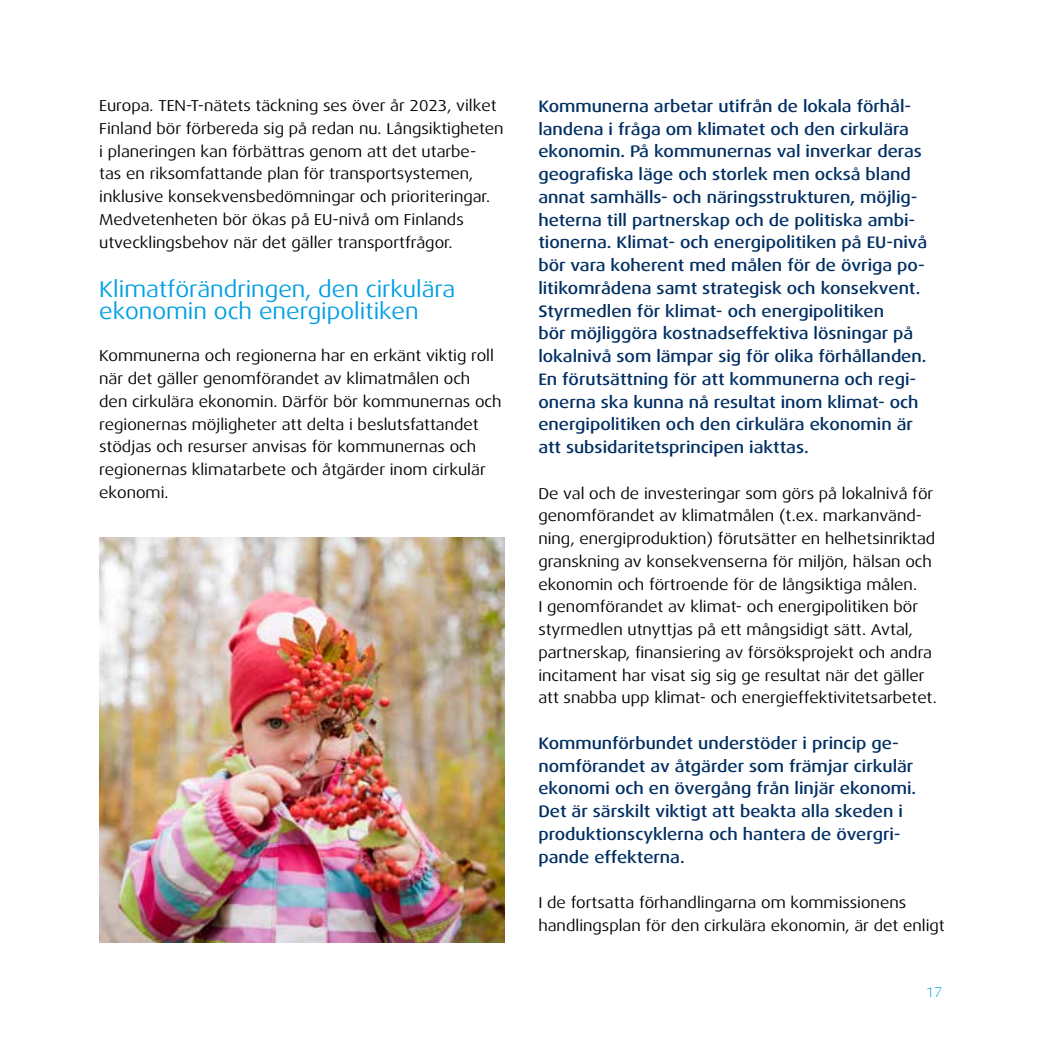
<style>
.page{position:relative;width:1042px;height:1042px;background:#fff}
.page>*{position:absolute;margin:0;border:0;box-sizing:border-box;transform-origin:0 0}
.väliotsikko{font:22.75px/22.8px "Dax Wide";color:#009fe3}
.Laatikkoon{font:500 16.62px/22.8px "Dax Wide";color:#002f63}
.leipäteksti_ei_sis{font:15.75px/22.8px "Dax Wide";color:#000}
.t1{font:300 14px "Dax Wide";color:#009fe3}
</style>
<div class="page">
<img style="left:99px;top:537px;width:406px;height:406px">
<p class="leipäteksti_ei_sis" style="left:99px;top:94px;width:406px">Europa. TEN-T-nätets täckning ses över år 2023, vilket Finland bör förbereda sig på redan nu. Långsiktigheten i planeringen kan förbättras genom att det utarbe-<br>tas en riksomfattande plan för transportsystemen, inklusive konsekvensbedömningar och prioriteringar.<br>Medvetenheten bör ökas på EU-nivå om Finlands utvecklingsbehov när det gäller transportfrågor.</p>
<p class="väliotsikko" style="left:99px;top:278px;width:357px">Klimatförändringen, den cirkulära ekonomin och energipolitiken</p>
<p class="leipäteksti_ei_sis" style="left:99px;top:345px;width:404px">Kommunerna och regionerna har en erkänt viktig roll när det gäller genomförandet av klimatmålen och den cirkulära ekonomin. Därför bör kommunernas och regionernas möjligheter att delta i beslutsfattandet stödjas och resurser anvisas för kommunernas och regionernas klimatarbete och åtgärder inom cirkulär ekonomi.</p>
<p class="Laatikkoon" style="left:538px;top:95px;width:390px">Kommunerna arbetar utifrån de lokala förhål&shy;landena i fråga om klimatet och den cirkulära ekonomin. På kommunernas val inverkar deras geografiska läge och storlek men också bland annat samhälls- och näringsstrukturen, möjlig&shy;heterna till partnerskap och de politiska ambi&shy;tionerna. Klimat- och energipolitiken på EU-nivå bör vara koherent med målen för de övriga po&shy;litikområdena samt strategisk och konsekvent.<br>Styrmedlen för klimat- och energipolitiken<br>bör möjliggöra kostnadseffektiva lösningar på lokalnivå som lämpar sig för olika förhållanden.<br>En förutsättning för att kommunerna och regi&shy;onerna ska kunna nå resultat inom klimat- och energipolitiken och den cirkulära ekonomin är att subsidaritetsprincipen iakttas.</p>
<p class="leipäteksti_ei_sis" style="left:538px;top:482px;width:400px">De val och de investeringar som görs på lokalnivå för genomförandet av klimatmålen (t.ex. markanvänd&shy;ning, energiproduktion) förutsätter en helhetsinriktad granskning av konsekvenserna för miljön, hälsan och ekonomin och förtroende för de långsiktiga målen.<br>I genomförandet av klimat- och energipolitiken bör styrmedlen utnyttjas på ett mångsidigt sätt. Avtal, partnerskap, finansiering av försöksprojekt och andra incitament har visat sig sig ge resultat när det gäller att snabba upp klimat- och energieffektivitetsarbetet.</p>
<p class="Laatikkoon" style="left:538px;top:732px;width:379px">Kommunförbundet understöder i princip ge&shy;nomförandet av åtgärder som främjar cirkulär ekonomi och en övergång från linjär ekonomi.<br>Det är särskilt viktigt att beakta alla skeden i produktionscyklerna och hantera de övergri&shy;pande effekterna.</p>
<p class="leipäteksti_ei_sis" style="left:538px;top:891px;width:408px">I de fortsatta förhandlingarna om kommissionens handlingsplan för den cirkulära ekonomin, är det enligt</p>
<p class="t1" style="left:926px;top:984px;width:18px">17</p>
</div>
